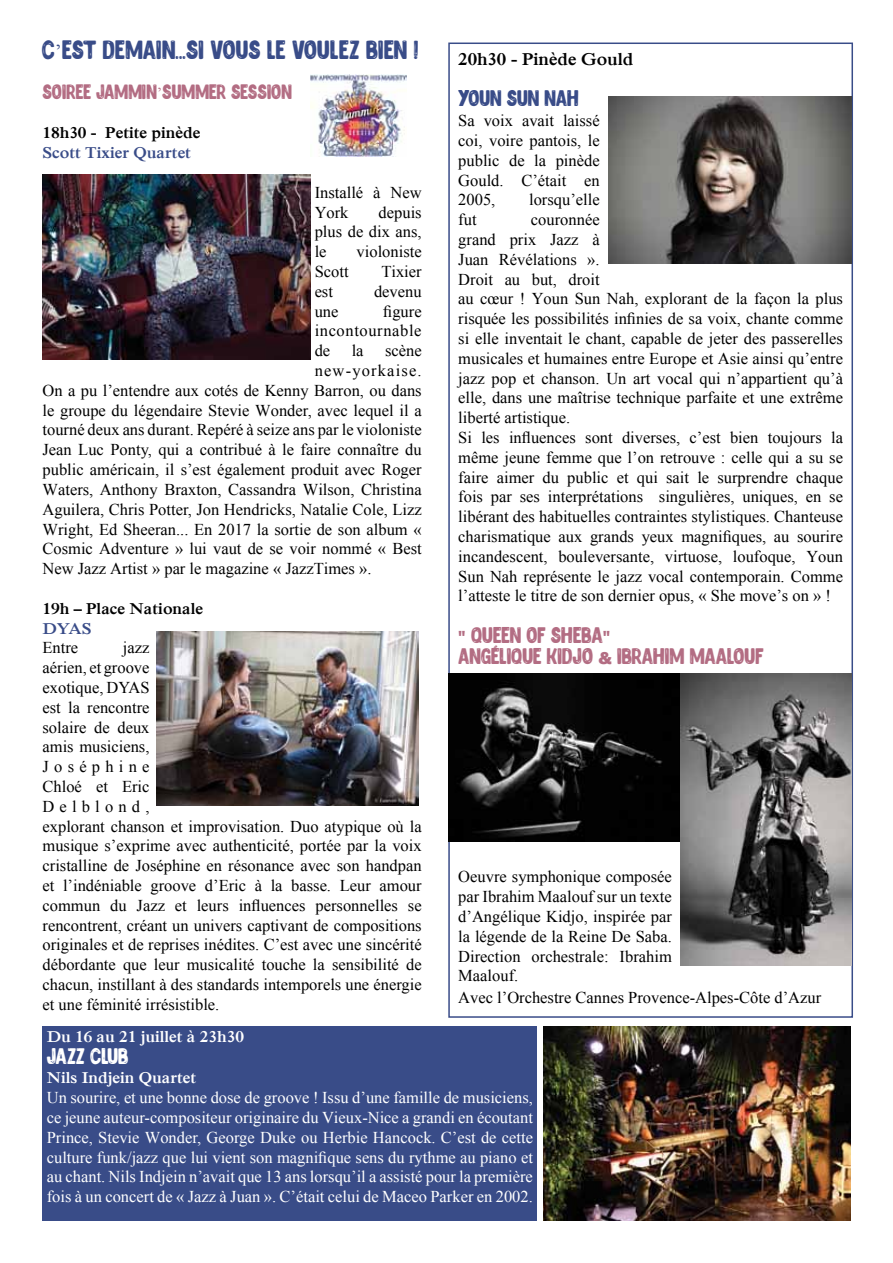
<style>
.page{position:relative;width:893px;height:1263px;background:#fff}
.page>*{position:absolute;margin:0;border:0;box-sizing:border-box;transform-origin:0 0}
.t1{font:21px "BULLES DE CHOCOLATS";letter-spacing:.015em;color:#394c88}
.t2{font:18px/21.6px "BULLES DE CHOCOLATS";color:#b36d83}
.t3{font:700 18px "Iskoola Pota";color:#000}
.t4{font:18px "BULLES DE CHOCOLATS";color:#394c88}
.t5{font:18px "BULLES DE CHOCOLATS";color:#fff}
.t6{font:16.5px/19.8px "Iskoola Pota";color:#000;text-align:justify}
.t7{font:16.5px/19.8px "Iskoola Pota";color:#fff;text-align:justify}
.t8{font:700 16.5px "Iskoola Pota";color:#fff}
.t9{font:700 16.5px "Iskoola Pota";color:#000}
.t10{font:16.5px "BULLES DE CHOCOLATS";color:#b36d83}
.t11{font:700 16.5px "Iskoola Pota";color:#394c88}
.t12{font:16.5px "Iskoola Pota";letter-spacing:.07em;color:#000}
.s1{font-family:"Iskoola Pota"}
.s2{font-family:"Franklin Gothic";font-weight:800}
</style>
<div class="page">
<img style="left:608px;top:96px;width:243px;height:168px">
<img style="left:448px;top:673px;width:232px;height:169px">
<img style="left:43px;top:174px;width:267px;height:186px">
<img style="left:544px;top:1026px;width:306px;height:194px">
<img style="left:310px;top:74px;width:97px;height:82px">
<img style="left:680px;top:673px;width:171px;height:292px">
<div style="left:43px;top:1026px;width:494px;height:194px;background:#394c88"></div>
<img style="left:157px;top:631px;width:261px;height:175px">
<p class="t1" style="left:42px;top:37px;width:378px">C<span class="s1">’</span>EST DEMAIN...SI VOUS LE VOULEZ BIEN !</p>
<p class="t3" style="left:458px;top:49px;width:177px">20h30 - Pinède Gould</p>
<p class="t4" style="left:458px;top:87px;width:122px">YOUN SUN NAH</p>
<p class="t6" style="left:458px;top:111px;width:143px">Sa voix avait laissé coi, voire pantois, le public de la pinède Gould. C’était en 2005,</p>
<p class="t10" style="left:43px;top:81px;width:19px">SOIREE</p>
<p class="t10" style="left:96px;top:81px;width:180px">JAMMIN <span class="s1">’</span>SUMMER SESSION</p>
<p class="t9" style="left:43px;top:124px;width:159px">18h30 - Petite pinède</p>
<p class="t11" style="left:43px;top:143px;width:150px">Scott Tixier Quartet</p>
<p class="t6" style="left:315px;top:182px;width:109px">Installé à New<br>York</p>
<p class="t6" style="left:529px;top:190px;width:72px">lorsqu’elle</p>
<p class="t6" style="left:315px;top:202px;width:109px;text-indent:64px">depuis plus de dix ans, le</p>
<p class="t6" style="left:458px;top:210px;width:20px">fut</p>
<p class="t6" style="left:458px;top:210px;width:386px;text-align:left;text-indent:73px">couronnée<br>grand prix Jazz à<br>Juan Révélations ».<br>Droit au but, droit<br>au cœur ! Youn Sun Nah, explorant de la façon la plus risquée les possibilités infinies de sa voix, chante comme si elle inventait le chant, capable de jeter des passerelles musicales et humaines entre Europe et Asie ainsi qu’entre jazz pop et chanson. Un art vocal qui n’appartient qu’à elle, dans une maîtrise technique parfaite et une extrême liberté artistique.<br>Si les influences sont diverses, c’est bien toujours la même jeune femme que l’on retrouve : celle qui a su se faire aimer du public et qui sait le surprendre chaque fois par ses interprétations singulières, uniques, en se libérant des habituelles contraintes stylistiques. Chanteuse charismatique aux grands yeux magnifiques, au sourire incandescent, bouleversante, virtuose, loufoque, Youn Sun Nah représente le jazz vocal contemporain. Comme l’atteste le titre de son dernier opus, « She move’s on » !</p>
<p class="t2" style="left:458px;top:626px;width:307px"><span class="s2">"</span> QUEEN OF SHEBA<span class="s2">"<br></span>ANGÉLIQUE KIDJO <span class="s2">&amp;</span> IBRAHIM MAALOUF</p>
<p class="t6" style="left:357px;top:242px;width:67px">violoniste</p>
<p class="t6" style="left:315px;top:262px;width:35px">Scott</p>
<p class="t6" style="left:381px;top:262px;width:42px">Tixier</p>
<p class="t6" style="left:315px;top:281px;width:20px">est</p>
<p class="t6" style="left:374px;top:281px;width:49px">devenu</p>
<p class="t6" style="left:315px;top:301px;width:25px">une</p>
<p class="t6" style="left:315px;top:301px;width:109px;text-indent:69px">figure incontournable de</p>
<p class="t6" style="left:352px;top:341px;width:13px">la</p>
<p class="t6" style="left:385px;top:341px;width:38px">scène</p>
<p class="t12" style="left:315px;top:361px;width:109px">new-yorkaise.</p>
<p class="t6" style="left:43px;top:380px;width:381px">On a pu l’entendre aux cotés de Kenny Barron, ou dans</p>
<p class="t6" style="left:43px;top:400px;width:381px">le groupe du légendaire Stevie Wonder, avec lequel il a</p>
<p class="t6" style="left:43px;top:420px;width:381px">tourné deux ans durant. Repéré à seize ans par le violoniste</p>
<p class="t6" style="left:43px;top:440px;width:381px">Jean Luc Ponty, qui a contribué à le faire connaître du</p>
<p class="t6" style="left:43px;top:460px;width:381px">public américain, il s’est également produit avec Roger</p>
<p class="t6" style="left:43px;top:479px;width:381px">Waters, Anthony Braxton, Cassandra Wilson, Christina</p>
<p class="t6" style="left:43px;top:499px;width:381px">Aguilera, Chris Potter, Jon Hendricks, Natalie Cole, Lizz</p>
<p class="t6" style="left:43px;top:519px;width:381px">Wright, Ed Sheeran... En 2017 la sortie de son album «</p>
<p class="t6" style="left:43px;top:539px;width:381px">Cosmic Adventure » lui vaut de se voir nommé « Best</p>
<p class="t6" style="left:43px;top:559px;width:330px">New Jazz Artist » par le magazine « JazzTimes ».</p>
<p class="t9" style="left:43px;top:599px;width:162px">19h – Place Nationale</p>
<p class="t11" style="left:43px;top:619px;width:50px">DYAS</p>
<p class="t6" style="left:43px;top:638px;width:37px">Entre</p>
<p class="t6" style="left:43px;top:638px;width:381px;text-align:left;text-indent:80px">jazz<br>aérien, et groove<br>exotique, DYAS<br>est la rencontre<br>solaire de deux<br>amis musiciens,<br>Joséphine<br>Chloé et Eric<br>Delblond,<br>explorant chanson et improvisation. Duo atypique où la musique s’exprime avec authenticité, portée par la voix cristalline de Joséphine en résonance avec son handpan et l’indéniable groove d’Eric à la basse. Leur amour commun du Jazz et leurs influences personnelles se rencontrent, créant un univers captivant de compositions originales et de reprises inédites. C’est avec une sincérité débordante que leur musicalité touche la sensibilité de chacun, instillant à des standards intemporels une énergie et une féminité irrésistible.</p>
<p class="t6" style="left:458px;top:867px;width:215px">Oeuvre symphonique composée par Ibrahim Maalouf sur un texte d’Angélique Kidjo, inspirée par la légende de la Reine De Saba.<br>Direction orchestrale: Ibrahim Maalouf.</p>
<p class="t6" style="left:458px;top:987px;width:364px">Avec l’Orchestre Cannes Provence-Alpes-Côte d’Azur</p>
<p class="t8" style="left:47px;top:1027px;width:199px">Du 16 au 21 juillet à 23h30</p>
<p class="t5" style="left:47px;top:1044px;width:20px">JAZZ</p>
<p class="t5" style="left:90px;top:1044px;width:40px">CLUB</p>
<p class="t8" style="left:47px;top:1068px;width:151px">Nils Indjein Quartet</p>
<p class="t7" style="left:47px;top:1088px;width:488px">Un sourire, et une bonne dose de groove ! Issu d’une famille de musiciens, ce jeune auteur-compositeur originaire du Vieux-Nice a grandi en écoutant Prince, Stevie Wonder, George Duke ou Herbie Hancock. C’est de cette culture funk/jazz que lui vient son magnifique sens du rythme au piano et au chant. Nils Indjein n’avait que 13 ans lorsqu’il a assisté pour la première fois à un concert de « Jazz à Juan ». C’était celui de Maceo Parker en 2002.</p>
</div>
